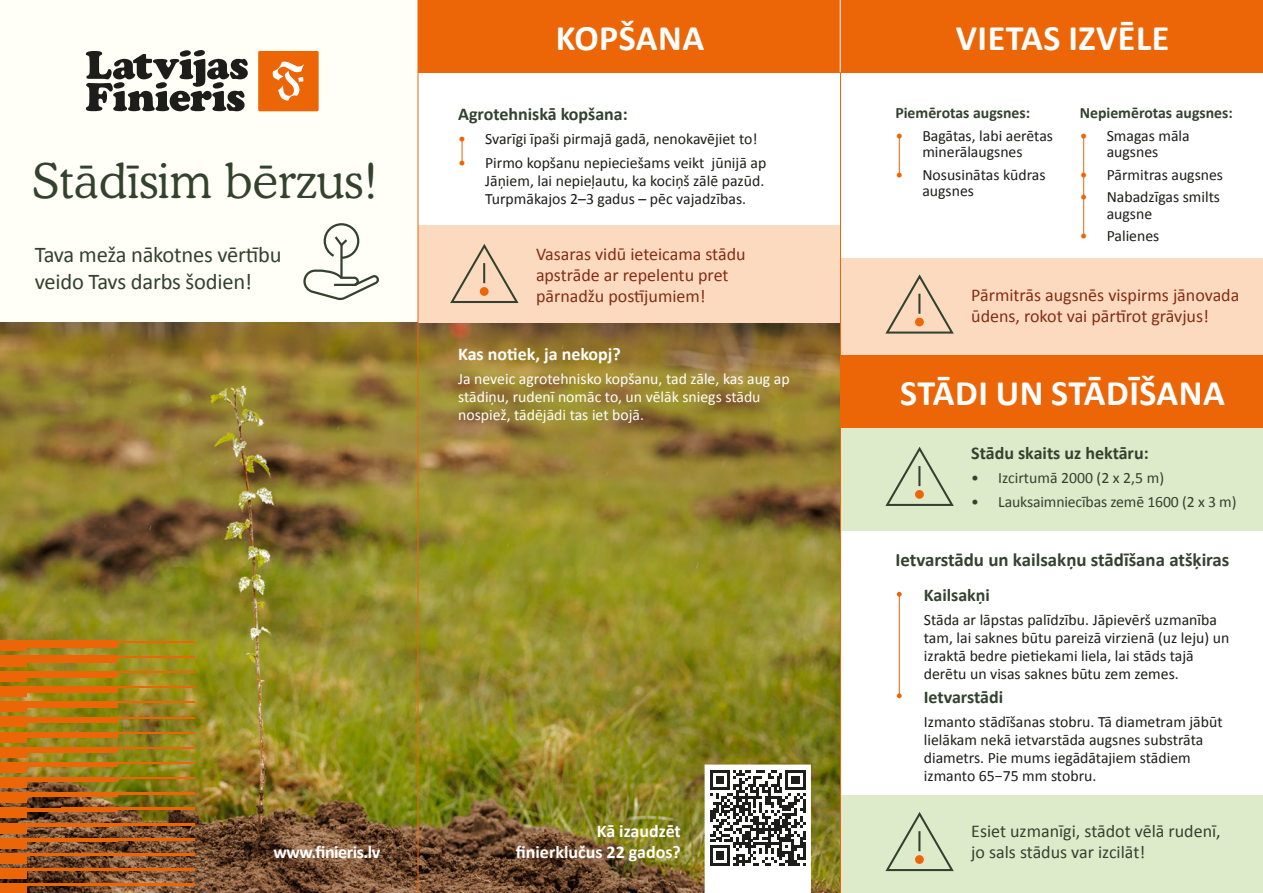
<style>
.page{position:relative;width:1263px;height:893px;background:#fff}
.page>*{position:absolute;margin:0;border:0;box-sizing:border-box;transform-origin:0 0}
.t1{font:48px "Cooper Lt BT";letter-spacing:.005em;color:#33422f}
.t2{font:700 36px "Calibri";letter-spacing:.015em;color:#fff}
.t3{font:22.5px/27px "Calibri";letter-spacing:-.01em;color:#33422f}
.t4{font:700 18.9px "Calibri";color:#33422f}
.t5{font:18px/21px "Calibri";color:#842d14}
.t6{font:700 18px "Calibri";color:#33422f}
.t7{font:18px/21px "Calibri";color:#33422f}
.t8{font:700 18px/21px "Calibri";color:#fff;text-align:right}
.t9{font:700 18px "Calibri";letter-spacing:-.025em;color:#fff}
.t10{font:15.75px/18px "Calibri";color:#1d1d1b}
.t11{font:15.75px/18px "Calibri";color:#fff}
.t12{font:15.75px "Calibri";letter-spacing:-.01em;color:#33422f}
.t13{font:700 15.75px "Calibri";color:#33422f}
.s1{color:#ec6608}
</style>
<div class="page">
<div style="left:0;top:0;width:416px;height:893px;background:#fffef7"></div>
<img style="left:0;top:323px;width:840px;height:570px">
<svg style="left:462px;top:139px;width:1px;height:24px"></svg>
<div style="left:418px;top:0;width:422px;height:72px;background:#ec6608"></div>
<div style="left:840px;top:796px;width:423px;height:97px;background:#ddebcb"></div>
<svg style="left:885px;top:812px;width:69px;height:60px"></svg>
<div style="left:915px;top:855px;width:9px;height:9px;background:#ec6608;border-radius:50%"></div>
<hr style="left:918px;top:831px;width:2px;height:20px;background:#33422f">
<div style="left:840px;top:424px;width:423px;height:107px;background:#ddebcb"></div>
<svg style="left:885px;top:447px;width:69px;height:59px"></svg>
<div style="left:915px;top:490px;width:9px;height:9px;background:#ec6608;border-radius:50%"></div>
<hr style="left:918px;top:466px;width:2px;height:20px;background:#33422f">
<div style="left:840px;top:258px;width:423px;height:98px;background:#fcdac0"></div>
<svg style="left:885px;top:274px;width:69px;height:60px"></svg>
<div style="left:915px;top:318px;width:9px;height:8px;background:#ec6608;border-radius:50%"></div>
<hr style="left:918px;top:294px;width:2px;height:20px;background:#33422f">
<div style="left:840px;top:356px;width:423px;height:72px;background:#ec6608"></div>
<hr style="left:899px;top:136px;width:1px;height:39px;background:#ec6608">
<hr style="left:1083px;top:136px;width:1px;height:100px;background:#ec6608">
<hr style="left:899px;top:594px;width:1px;height:102px;background:#ec6608">
<svg style="left:897px;top:592px;width:5px;height:5px"></svg>
<svg style="left:897px;top:693px;width:5px;height:5px"></svg>
<div style="left:840px;top:0;width:423px;height:72px;background:#ec6608"></div>
<svg style="left:303px;top:223px;width:76px;height:78px"></svg>
<svg style="left:258px;top:51px;width:61px;height:60px"></svg>
<svg style="left:86px;top:50px;width:162px;height:61px"></svg>
<div style="left:418px;top:225px;width:422px;height:98px;background:#fcdac0"></div>
<svg style="left:450px;top:244px;width:69px;height:59px"></svg>
<div style="left:480px;top:287px;width:9px;height:9px;background:#ec6608;border-radius:50%"></div>
<hr style="left:483px;top:263px;width:2px;height:20px;background:#33422f">
<svg style="left:705px;top:764px;width:106px;height:129px"></svg>
<div style="left:0;top:823px;width:26px;height:10px;background:#ec6608"></div>
<div style="left:0;top:762px;width:26px;height:10px;background:#ec6608"></div>
<div style="left:0;top:777px;width:26px;height:11px;background:#ec6608"></div>
<div style="left:0;top:793px;width:26px;height:10px;background:#ec6608"></div>
<div style="left:0;top:838px;width:26px;height:10px;background:#ec6608"></div>
<div style="left:0;top:641px;width:26px;height:10px;background:#ec6608"></div>
<div style="left:0;top:853px;width:26px;height:11px;background:#ec6608"></div>
<div style="left:0;top:869px;width:26px;height:10px;background:#ec6608"></div>
<div style="left:0;top:808px;width:26px;height:10px;background:#ec6608"></div>
<div style="left:0;top:656px;width:26px;height:10px;background:#ec6608"></div>
<div style="left:0;top:686px;width:26px;height:10px;background:#ec6608"></div>
<div style="left:0;top:671px;width:26px;height:10px;background:#ec6608"></div>
<div style="left:0;top:747px;width:26px;height:10px;background:#ec6608"></div>
<div style="left:0;top:884px;width:26px;height:9px;background:#ec6608"></div>
<div style="left:0;top:702px;width:26px;height:10px;background:#ec6608"></div>
<div style="left:0;top:732px;width:26px;height:10px;background:#ec6608"></div>
<div style="left:0;top:717px;width:26px;height:10px;background:#ec6608"></div>
<div style="left:0;top:641px;width:118px;height:7px;background:#ec6608"></div>
<div style="left:0;top:656px;width:118px;height:7px;background:#ec6608"></div>
<div style="left:0;top:671px;width:118px;height:7px;background:#ec6608"></div>
<div style="left:0;top:686px;width:118px;height:7px;background:#ec6608"></div>
<div style="left:0;top:701px;width:118px;height:6px;background:#ec6608"></div>
<div style="left:0;top:717px;width:118px;height:5px;background:#ec6608"></div>
<div style="left:0;top:732px;width:118px;height:5px;background:#ec6608"></div>
<div style="left:0;top:747px;width:118px;height:5px;background:#ec6608"></div>
<div style="left:0;top:762px;width:118px;height:5px;background:#ec6608"></div>
<div style="left:0;top:777px;width:118px;height:5px;background:#ec6608"></div>
<hr style="left:0;top:793px;width:118px;height:4px;background:#ec6608">
<hr style="left:0;top:808px;width:118px;height:4px;background:#ec6608">
<hr style="left:0;top:823px;width:118px;height:3px;background:#ec6608">
<hr style="left:0;top:838px;width:118px;height:3px;background:#ec6608">
<hr style="left:0;top:853px;width:118px;height:3px;background:#ec6608">
<hr style="left:0;top:869px;width:118px;height:2px;background:#ec6608">
<hr style="left:0;top:884px;width:118px;height:2px;background:#ec6608">
<hr style="left:61px;top:641px;width:134px;height:1px;background:#ec6608">
<hr style="left:61px;top:656px;width:134px;height:2px;background:#ec6608">
<hr style="left:61px;top:671px;width:134px;height:2px;background:#ec6608">
<hr style="left:61px;top:686px;width:134px;height:2px;background:#ec6608">
<hr style="left:61px;top:701px;width:134px;height:2px;background:#ec6608">
<hr style="left:61px;top:717px;width:134px;height:2px;background:#ec6608">
<hr style="left:61px;top:732px;width:134px;height:2px;background:#ec6608">
<hr style="left:61px;top:747px;width:134px;height:2px;background:#ec6608">
<hr style="left:61px;top:762px;width:134px;height:2px;background:#ec6608">
<hr style="left:61px;top:777px;width:134px;height:2px;background:#ec6608">
<hr style="left:61px;top:793px;width:134px;height:2px;background:#ec6608">
<hr style="left:61px;top:808px;width:134px;height:2px;background:#ec6608">
<hr style="left:61px;top:823px;width:134px;height:2px;background:#ec6608">
<hr style="left:61px;top:838px;width:134px;height:2px;background:#ec6608">
<hr style="left:61px;top:853px;width:134px;height:2px;background:#ec6608">
<hr style="left:61px;top:869px;width:134px;height:2px;background:#ec6608">
<hr style="left:61px;top:884px;width:134px;height:2px;background:#ec6608">
<hr style="left:418px;top:0;width:1px;height:893px;background:#ec6608">
<hr style="left:840px;top:0;width:1px;height:893px;background:#ec6608">
<hr style="left:840px;top:0;width:1px;height:72px;background:#fff">
<h1 class="t1" style="left:32px;top:149px;width:348px">Stādīsim bērzus!</h1>
<h3 class="t3" style="left:35px;top:241px;width:248px">Tava meža nākotnes vērtību veido Tavs darbs šodien!</h3>
<h2 class="t2" style="left:556px;top:15px;width:150px">KOPŠANA</h2>
<p class="t6" style="left:458px;top:102px;width:171px">Agrotehniskā kopšana:</p>
<p class="t10" style="left:458px;top:130px;width:301px"><span class="s1">•</span> Svarīgi īpaši pirmajā gadā, nenokavējiet to!</p>
<p class="t10" style="left:485px;top:154px;width:283px;text-align:justify;text-indent:-27px"><span class="s1">•</span> Pirmo kopšanu nepieciešams veikt jūnijā ap Jāņiem, lai nepieļautu, ka kociņš zālē pazūd.<br>Turpmākajos 2–3 gadus – pēc vajadzības.</p>
<p class="t5" style="left:536px;top:244px;width:211px">Vasaras vidū ieteicama stādu apstrāde ar repelentu pret pārnadžu postījumiem!</p>
<p class="t8" style="left:458px;top:343px;width:164px">Kas notiek, ja nekopj?</p>
<p class="t11" style="left:458px;top:369px;width:333px">Ja neveic agrotehnisko kopšanu, tad zāle, kas aug ap stādiņu, rudenī nomāc to, un vēlāk sniegs stādu nospiež, tādējādi tas iet bojā.</p>
<p class="t9" style="left:273px;top:841px;width:108px">www.finieris.lv</p>
<p class="t8" style="left:516px;top:821px;width:166px">Kā izaudzēt finierklučus 22 gados?</p>
<h2 class="t2" style="left:956px;top:15px;width:215px">VIETAS IZVĒLE</h2>
<p class="t13" style="left:895px;top:103px;width:136px">Piemērotas augsnes:</p>
<p class="t10" style="left:895px;top:127px;width:159px;line-height:16.5px;text-align:center"><span class="s1">•</span> Bagātas, labi aerētas minerālaugsnes</p>
<p class="t10" style="left:922px;top:166px;width:125px;line-height:16.5px;text-indent:-27px"><span class="s1">•</span> Nosusinātas kūdras augsnes</p>
<p class="t13" style="left:1080px;top:103px;width:155px">Nepiemērotas augsnes:</p>
<p class="t10" style="left:1080px;top:127px;width:112px;line-height:16.5px;text-align:center"><span class="s1">•</span> Smagas māla augsnes</p>
<p class="t10" style="left:1080px;top:166px;width:145px"><span class="s1">•</span> Pārmitras augsnes</p>
<p class="t10" style="left:1107px;top:189px;width:115px;line-height:16.5px;text-indent:-27px"><span class="s1">•</span> Nabadzīgas smilts augsne</p>
<p class="t10" style="left:1080px;top:227px;width:81px"><span class="s1">•</span> Palienes</p>
<p class="t5" style="left:971px;top:285px;width:270px">Pārmitrās augsnēs vispirms jānovada ūdens, rokot vai pārtīrot grāvjus!</p>
<h2 class="t2" style="left:900px;top:370px;width:326px">STĀDI UN STĀDĪŠANA</h2>
<p class="t6" style="left:971px;top:442px;width:179px">Stādu skaits uz hektāru:</p>
<p class="t12" style="left:971px;top:468px;width:194px">• Izcirtumā 2000 (2 x 2,5 m)</p>
<p class="t12" style="left:971px;top:492px;width:267px">• Lauksaimniecības zemē 1600 (2 x 3 m)</p>
<p class="t4" style="left:895px;top:547px;width:336px">Ietvarstādu un kailsakņu stādīšana atšķiras</p>
<p class="t6" style="left:924px;top:583px;width:68px">Kailsakņi</p>
<p class="t10" style="left:924px;top:611px;width:307px">Stāda ar lāpstas palīdzību. Jāpievērš uzmanība tam, lai saknes būtu pareizā virzienā (uz leju) un izraktā bedre pietiekami liela, lai stāds tajā derētu un visas saknes būtu zem zemes.</p>
<p class="t6" style="left:924px;top:685px;width:81px">Ietvarstādi</p>
<p class="t10" style="left:924px;top:713px;width:300px">Izmanto stādīšanas stobru. Tā diametram jābūt lielākam nekā ietvarstāda augsnes substrāta diametrs. Pie mums iegādātajiem stādiem izmanto 65−75 mm stobru.</p>
<p class="t7" style="left:971px;top:820px;width:251px">Esiet uzmanīgi, stādot vēlā rudenī, jo sals stādus var izcilāt!</p>
</div>
